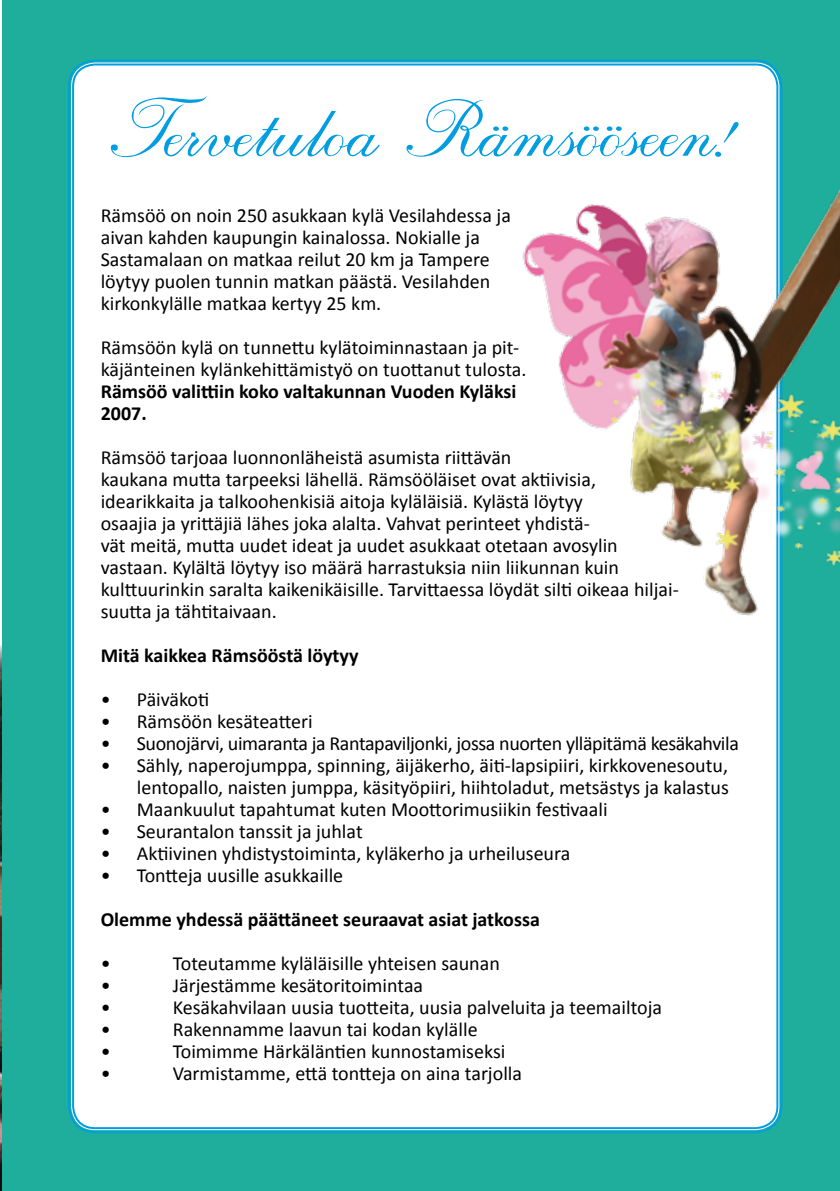
<style>
.page{position:relative;width:840px;height:1191px;background:#fff}
.page>*{position:absolute;margin:0;border:0;box-sizing:border-box;transform-origin:0 0}
.t1{font:78px "Chuzzlewit SF";color:#009ee0}
.t2{font:20px/22px "Calibri";color:#000}
.t3{font:700 20px/22px "Calibri";color:#000}
</style>
<div class="page">
<img style="left:0;top:645px;width:2px;height:546px">
<div style="left:2px;top:0;width:837px;height:1191px;background:#1fae9c"></div>
<div style="left:68px;top:59px;width:715px;height:1074px;background:#fff"></div>
<img style="left:489px;top:60px;width:350px;height:673px">
<h1 class="t1" style="left:101px;top:84px;width:625px">Tervetuloa Rämsööseen!</h1>
<p class="t2" style="left:101px;top:204px;width:411px">Rämsöö on noin 250 asukkaan kylä Vesilahdessa ja aivan kahden kaupungin kainalossa. Nokialle ja Sastamalaan on matkaa reilut 20 km ja Tampere löytyy puolen tunnin matkan päästä. Vesilahden kirkonkylälle matkaa kertyy 25 km.</p>
<p class="t2" style="left:101px;top:336px;width:427px">Rämsöön kylä on tunnettu kylätoiminnastaan ja pit&shy;käjänteinen kylänkehittämistyö on tuottanut tulosta.</p>
<p class="t3" style="left:101px;top:380px;width:417px">Rämsöö valittiin koko valtakunnan Vuoden Kyläksi<br>2007.</p>
<p class="t2" style="left:101px;top:446px;width:579px">Rämsöö tarjoaa luonnonläheistä asumista riittävän<br>kaukana mutta tarpeeksi lähellä. Rämsööläiset ovat aktiivisia, idearikkaita ja talkoohenkisiä aitoja kyläläisiä. Kylästä löytyy<br>osaajia ja yrittäjiä lähes joka alalta. Vahvat perinteet yhdistä-<br>vät meitä, mutta uudet ideat ja uudet asukkaat otetaan avosylin vastaan. Kylältä löytyy iso määrä harrastuksia niin liikunnan kuin kulttuurinkin saralta kaikenikäisille. Tarvittaessa löydät silti oikeaa hiljai&shy;suutta ja tähtitaivaan.</p>
<p class="t3" style="left:101px;top:644px;width:259px">Mitä kaikkea Rämsööstä löytyy</p>
<p class="t2" style="left:137px;top:688px;width:603px">Päiväkoti<br>Rämsöön kesäteatteri<br>Suonojärvi, uimaranta ja Rantapaviljonki, jossa nuorten ylläpitämä kesäkahvila Sähly, naperojumppa, spinning, äijäkerho, äiti-lapsipiiri, kirkkovenesoutu, lentopallo, naisten jumppa, käsityöpiiri, hiihtoladut, metsästys ja kalastus Maankuulut tapahtumat kuten Moottorimusiikin festivaali<br>Seurantalon tanssit ja juhlat<br>Aktiivinen yhdistystoiminta, kyläkerho ja urheiluseura<br>Tontteja uusille asukkaille</p>
<p class="t3" style="left:101px;top:908px;width:440px">Olemme yhdessä päättäneet seuraavat asiat jatkossa</p>
<p class="t2" style="left:101px;top:952px;width:11px">•</p>
<p class="t2" style="left:173px;top:952px;width:328px">Toteutamme kyläläisille yhteisen saunan</p>
<p class="t2" style="left:101px;top:974px;width:11px">•</p>
<p class="t2" style="left:173px;top:974px;width:252px">Järjestämme kesätoritoimintaa</p>
<p class="t2" style="left:101px;top:996px;width:11px">•</p>
<p class="t2" style="left:173px;top:996px;width:490px">Kesäkahvilaan uusia tuotteita, uusia palveluita ja teemailtoja</p>
<p class="t2" style="left:101px;top:1018px;width:11px">•</p>
<p class="t2" style="left:173px;top:1018px;width:306px">Rakennamme laavun tai kodan kylälle</p>
<p class="t2" style="left:101px;top:1040px;width:11px">•</p>
<p class="t2" style="left:173px;top:1040px;width:334px">Toimimme Härkäläntien kunnostamiseksi</p>
<p class="t2" style="left:101px;top:1062px;width:11px">•</p>
<p class="t2" style="left:173px;top:1062px;width:350px">Varmistamme, että tontteja on aina tarjolla</p>
<p class="t2" style="left:101px;top:688px;width:11px;text-align:justify">• • • •</p>
<p class="t2" style="left:101px;top:798px;width:11px;text-align:justify">• • • •</p>
</div>
